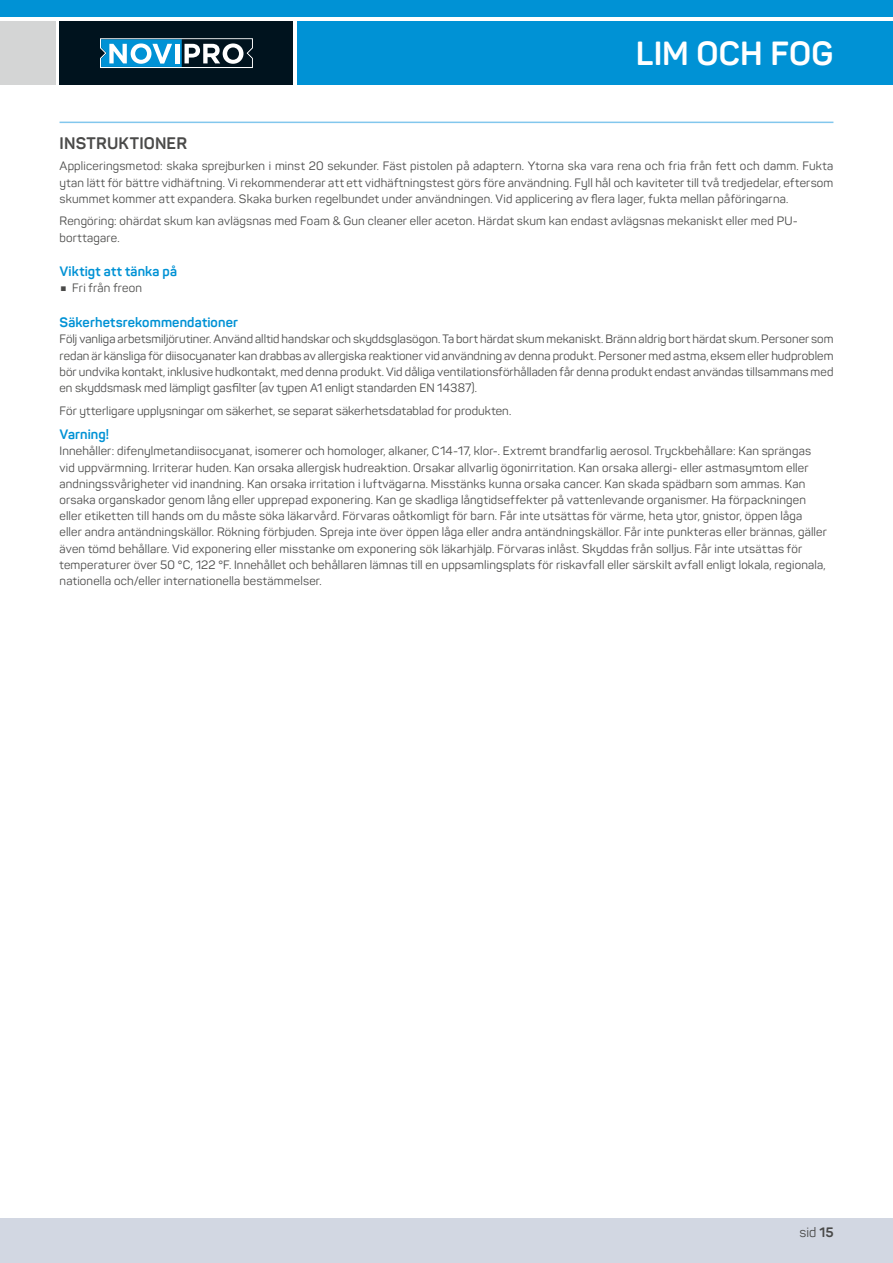
<style>
.page{position:relative;width:893px;height:1263px;background:#fff}
.page>*{position:absolute;margin:0;border:0;box-sizing:border-box;transform-origin:0 0}
.t1{font:700 33px "Panton";letter-spacing:.005em;color:#fff}
.t2{font:700 16.5px "Panton";letter-spacing:.01em;color:#4a4a49}
.t3{font:700 13.5px "Panton";letter-spacing:.01em;color:#0092d5}
.t4{font:13.5px "Panton";color:#4a4a49}
.t5{font:12px/16.2px "Panton";letter-spacing:.015em;color:#4a4a49;text-align:justify}
.s1{font-weight:700}
</style>
<div class="page">
<div style="left:298px;top:21px;width:595px;height:64px;background:#0092d5"></div>
<div style="left:0;top:21px;width:55px;height:64px;background:#d4d5d5"></div>
<div style="left:60px;top:21px;width:233px;height:64px;background:#00131e"></div>
<svg style="left:100px;top:38px;width:153px;height:30px"></svg>
<div style="left:0;top:0;width:893px;height:17px;background:#0092d5"></div>
<div style="left:0;top:1218px;width:893px;height:45px;background:#d2d7e2"></div>
<hr style="left:60px;top:122px;width:773px;height:1px;background:#82c7ed">
<h1 class="t1" style="left:636px;top:33px;width:199px">LIM OCH FOG</h1>
<h2 class="t2" style="left:60px;top:133px;width:129px">INSTRUKTIONER</h2>
<p class="t5" style="left:60px;top:158px;width:775px">Appliceringsmetod: skaka sprejburken i minst 20 sekunder. Fäst pistolen på adaptern. Ytorna ska vara rena och fria från fett och damm. Fukta ytan lätt för bättre vidhäftning. Vi rekommenderar att ett vidhäftningstest görs före användning. Fyll hål och kaviteter till två tredjedelar, eftersom skummet kommer att expandera. Skaka burken regelbundet under användningen. Vid applicering av flera lager, fukta mellan påföringarna.</p>
<p class="t5" style="left:60px;top:213px;width:740px">Rengöring: ohärdat skum kan avlägsnas med Foam &amp; Gun cleaner eller aceton. Härdat skum kan endast avlägsnas mekaniskt eller med PU&shy;borttagare.</p>
<p class="t3" style="left:60px;top:263px;width:119px">Viktigt att tänka på</p>
<p class="t5" style="left:72px;top:280px;width:71px">Fri från freon</p>
<p class="t3" style="left:60px;top:314px;width:180px">Säkerhetsrekommendationer</p>
<p class="t5" style="left:60px;top:331px;width:775px">Följ vanliga arbetsmiljörutiner. Använd alltid handskar och skyddsglasögon. Ta bort härdat skum mekaniskt. Bränn aldrig bort härdat skum. Personer som redan är känsliga för diisocyanater kan drabbas av allergiska reaktioner vid användning av denna produkt. Personer med astma, eksem eller hudproblem bör undvika kontakt, inklusive hudkontakt, med denna produkt. Vid dåliga ventilationsförhålladen får denna produkt endast användas tillsammans med en skyddsmask med lämpligt gasfilter (av typen A1 enligt standarden EN 14387).</p>
<p class="t5" style="left:60px;top:402px;width:453px">För ytterligare upplysningar om säkerhet, se separat säkerhetsdatablad for produkten.</p>
<p class="t3" style="left:60px;top:426px;width:51px">Varning!</p>
<p class="t5" style="left:60px;top:443px;width:769px;text-align:left">Innehåller: difenylmetandiisocyanat, isomerer och homologer, alkaner, C14-17, klor-. Extremt brandfarlig aerosol. Tryckbehållare: Kan sprängas vid uppvärmning. Irriterar huden. Kan orsaka allergisk hudreaktion. Orsakar allvarlig ögonirritation. Kan orsaka allergi- eller astmasymtom eller andningssvårigheter vid inandning. Kan orsaka irritation i luftvägarna. Misstänks kunna orsaka cancer. Kan skada spädbarn som ammas. Kan orsaka organskador genom lång eller upprepad exponering. Kan ge skadliga långtidseffekter på vattenlevande organismer. Ha förpackningen eller etiketten till hands om du måste söka läkarvård. Förvaras oåtkomligt för barn. Får inte utsättas för värme, heta ytor, gnistor, öppen låga eller andra antändningskällor. Rökning förbjuden. Spreja inte över öppen låga eller andra antändningskällor. Får inte punkteras eller brännas, gäller även tömd behållare. Vid exponering eller misstanke om exponering sök läkarhjälp. Förvaras inlåst. Skyddas från solljus. Får inte utsättas för temperaturer över 50 °C, 122 °F. Innehållet och behållaren lämnas till en uppsamlingsplats för riskavfall eller särskilt avfall enligt lokala, regionala, nationella och/eller internationella bestämmelser.</p>
<p class="t4" style="left:799px;top:1224px;width:35px">sid <span class="s1">15</span></p>
</div>
